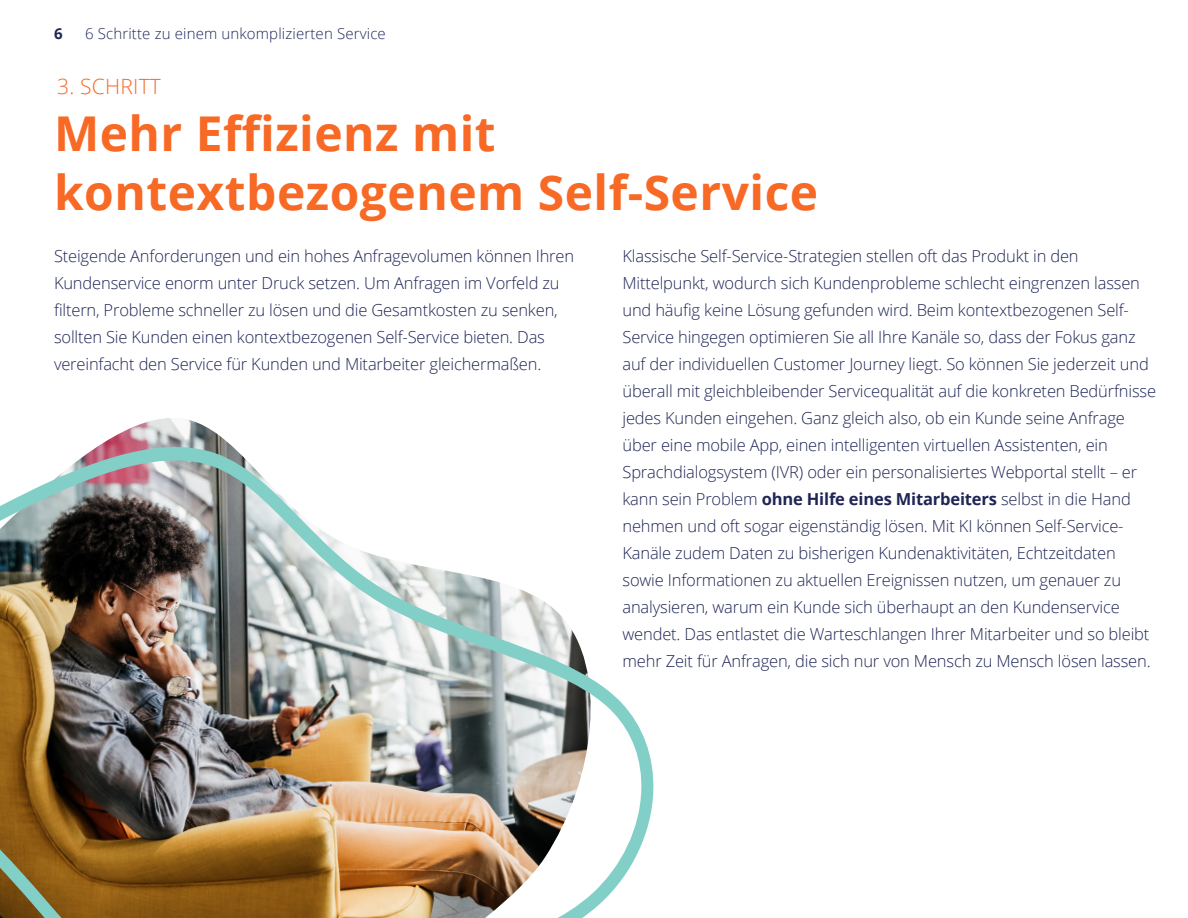
<style>
.page{position:relative;width:1188px;height:918px;background:#fff}
.page>*{position:absolute;margin:0;border:0;box-sizing:border-box;transform-origin:0 0}
.t1{font:700 48px/58.5px "Open Sans";letter-spacing:.01em;color:#f76924}
.t2{font:300 21px "Open Sans";letter-spacing:.01em;color:#f76924}
.t3{font:300 16.5px/27px "Open Sans";letter-spacing:-.01em;color:#1f2555}
.t4{font:300 15px "Open Sans";letter-spacing:.01em;color:#1f295c}
.t5{font:700 15px "Open Sans";color:#1f2555}
.s1{font-weight:700}
</style>
<div class="page">
<img style="left:0;top:432px;width:654px;height:486px">
<p class="t5" style="left:54px;top:23px;width:10px">6</p>
<p class="t4" style="left:85px;top:23px;width:302px">6 Schritte zu einem unkomplizierten Service</p>
<p class="t2" style="left:57px;top:71px;width:105px">3. SCHRITT</p>
<h1 class="t1" style="left:54px;top:103px;width:766px">Mehr Effizienz mit kontextbezogenem Self-Service</h1>
<p class="t3" style="left:54px;top:242px;width:522px">Steigende Anforderungen und ein hohes Anfragevolumen können Ihren Kundenservice enorm unter Druck setzen. Um Anfragen im Vorfeld zu filtern, Probleme schneller zu lösen und die Gesamtkosten zu senken, sollten Sie Kunden einen kontextbezogenen Self-Service bieten. Das vereinfacht den Service für Kunden und Mitarbeiter gleichermaßen.</p>
<p class="t3" style="left:623px;top:242px;width:535px">Klassische Self-Service-Strategien stellen oft das Produkt in den Mittelpunkt, wodurch sich Kundenprobleme schlecht eingrenzen lassen und häufig keine Lösung gefunden wird. Beim kontextbezogenen Self-Service hingegen optimieren Sie all Ihre Kanäle so, dass der Fokus ganz auf der individuellen Customer Journey liegt. So können Sie jederzeit und überall mit gleichbleibender Servicequalität auf die konkreten Bedürfnisse jedes Kunden eingehen. Ganz gleich also, ob ein Kunde seine Anfrage über eine mobile App, einen intelligenten virtuellen Assistenten, ein Sprachdialogsystem (IVR) oder ein personalisiertes Webportal stellt – er kann sein Problem <span class="s1">ohne Hilfe eines Mitarbeiters</span> selbst in die Hand nehmen und oft sogar eigenständig lösen. Mit KI können Self-Service-Kanäle zudem Daten zu bisherigen Kundenaktivitäten, Echtzeitdaten sowie Informationen zu aktuellen Ereignissen nutzen, um genauer zu analysieren, warum ein Kunde sich überhaupt an den Kundenservice wendet. Das entlastet die Warteschlangen Ihrer Mitarbeiter und so bleibt mehr Zeit für Anfragen, die sich nur von Mensch zu Mensch lösen lassen.</p>
</div>
